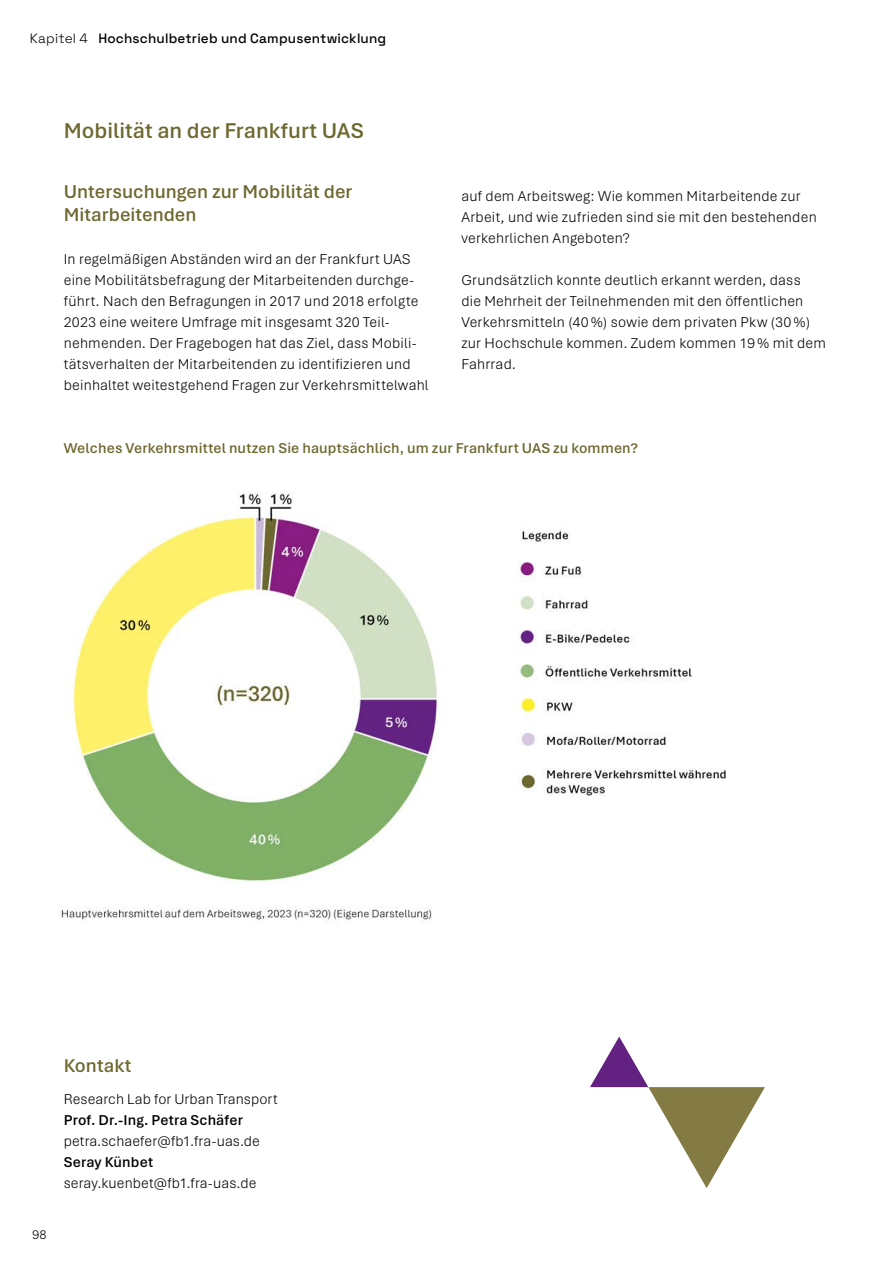
<style>
.page{position:relative;width:893px;height:1263px;background:#fff}
.page>*{position:absolute;margin:0;border:0;box-sizing:border-box;transform-origin:0 0}
.DIN_A4_h4{font:600 22.5px "Aptos";color:#6d682f}
.DIN_A4_h5_nicht_im_Inhalt{font:600 19.5px/22.5px "Aptos";color:#6d682f}
.DIN_A4_Kontakt{font:600 19.5px "Aptos";color:#6d682f}
.DIN_A4_copy_10pt{font:300 15px/21px "Aptos";letter-spacing:.015em;color:#000}
.DIN_A4_Copy_Headline{font:600 15px "Aptos";letter-spacing:.01em;color:#6d682f}
.DIN_A4_copy_10pt-2{font:600 15px "Aptos";letter-spacing:.01em;color:#000}
.t1{font:300 13.5px "Space Grotesk";letter-spacing:.015em;color:#000}
.t2{font:300 13.5px "Aptos";color:#000}
</style>
<div class="page">
<svg style="left:590px;top:1036px;width:175px;height:152px"></svg>
<img style="left:61px;top:493px;width:665px;height:430px">
<p class="t1" style="left:30px;top:28px;width:358px">Kapitel 4 Hochschulbetrieb und Campusentwicklung</p>
<h4 class="DIN_A4_h4" style="left:64px;top:115px;width:301px">Mobilität an der Frankfurt UAS</h4>
<h5 class="DIN_A4_h5_nicht_im_Inhalt" style="left:64px;top:180px;width:290px">Untersuchungen zur Mobilität der<br>Mitarbeitenden</h5>
<p class="DIN_A4_copy_10pt" style="left:64px;top:248px;width:366px">In regelmäßigen Abständen wird an der Frankfurt UAS eine Mobilitätsbefragung der Mitarbeitenden durchge&shy;führt. Nach den Befragungen in 2017 und 2018 erfolgte 2023 eine weitere Umfrage mit insgesamt 320 Teil&shy;nehmenden. Der Fragebogen hat das Ziel, dass Mobili&shy;tätsverhalten der Mitarbeitenden zu identifizieren und beinhaltet weitestgehend Fragen zur Verkehrsmittelwahl</p>
<p class="DIN_A4_copy_10pt" style="left:461px;top:185px;width:357px">auf dem Arbeitsweg: Wie kommen Mitarbeitende zur<br>Arbeit, und wie zufrieden sind sie mit den bestehenden verkehrlichen Angeboten?</p>
<p class="DIN_A4_copy_10pt" style="left:461px;top:269px;width:366px">Grundsätzlich konnte deutlich erkannt werden, dass<br>die Mehrheit der Teilnehmenden mit den öffentlichen Verkehrsmitteln (40%) sowie dem privaten Pkw (30%) zur Hochschule kommen. Zudem kommen 19% mit dem Fahrrad.</p>
<p class="DIN_A4_Copy_Headline" style="left:64px;top:438px;width:576px">Welches Verkehrsmittel nutzen Sie hauptsächlich, um zur Frankfurt UAS zu kommen?</p>
<p class="DIN_A4_Kontakt" style="left:64px;top:1053px;width:69px">Kontakt</p>
<p class="t2" style="left:32px;top:1225px;width:16px">98</p>
<p class="DIN_A4_copy_10pt" style="left:64px;top:1088px;width:215px">Research Lab for Urban Transport</p>
<p class="DIN_A4_copy_10pt-2" style="left:64px;top:1110px;width:181px">Prof. Dr.-Ing. Petra Schäfer</p>
<p class="DIN_A4_copy_10pt" style="left:64px;top:1130px;width:198px">petra.schaefer@fb1.fra-uas.de</p>
<p class="DIN_A4_copy_10pt-2" style="left:64px;top:1152px;width:91px">Seray Künbet</p>
<p class="DIN_A4_copy_10pt" style="left:64px;top:1172px;width:194px">seray.kuenbet@fb1.fra-uas.de</p>
</div>
